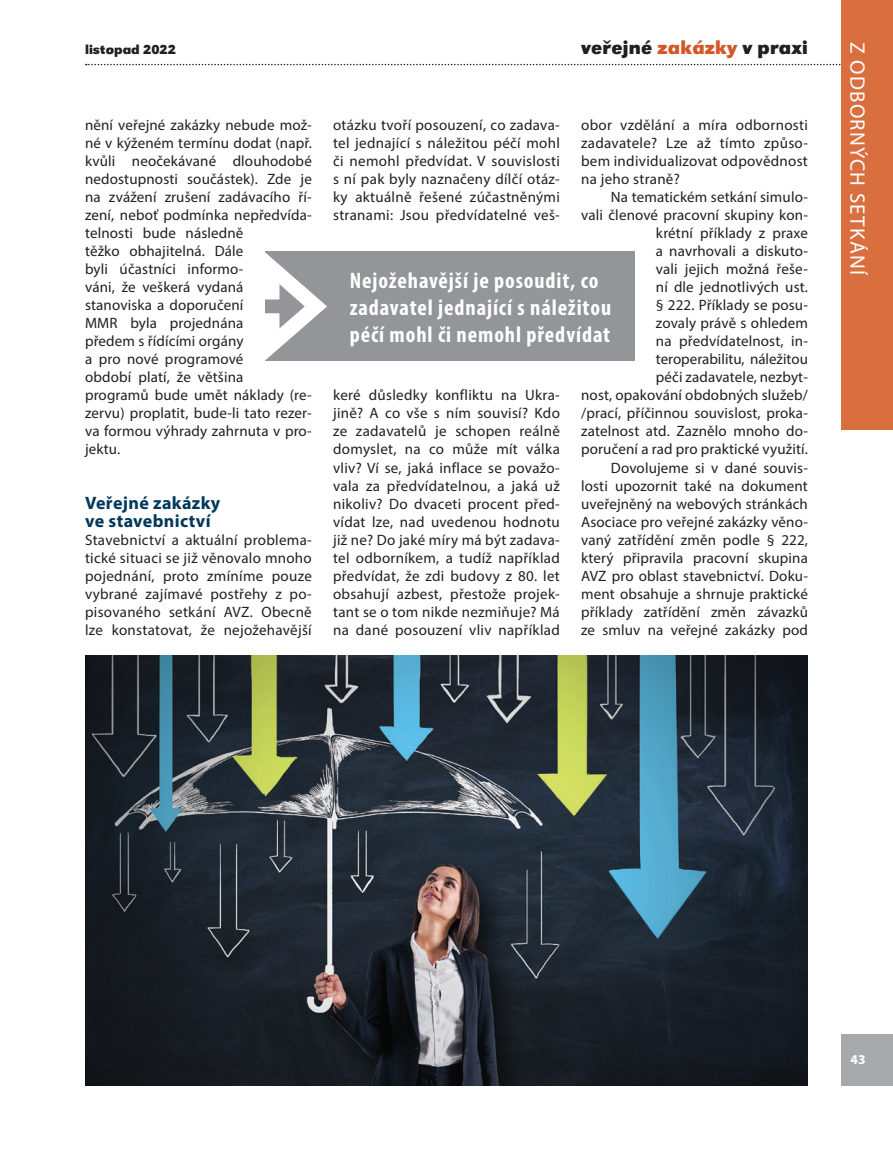
<style>
.page{position:relative;width:893px;height:1149px;background:#fff}
.page>*{position:absolute;margin:0;border:0;box-sizing:border-box;transform-origin:0 0}
.VZ_upoutavka{font:700 condensed 22.5px/27px "Myriad Pro";letter-spacing:.04em;color:#fff}
.t1{font:21px "Myriad Pro";letter-spacing:.06em;color:#fff}
.t2{font:700 19.5px "URW Grotesk TEE";letter-spacing:.01em;color:#231f20}
.VZ_nadpis{font:700 18px/18px "Myriad Pro";letter-spacing:.02em;color:#00385c}
.VZ_text{font:15px/18px "Myriad Pro";letter-spacing:.01em;color:#231f20}
.VZ_text_bez_odsazeni{font:15px/18px "Myriad Pro";letter-spacing:.02em;color:#231f20;text-align:justify}
.t3{font:700 13.5px "URW Grotesk TEE";color:#231f20}
.t4{font:700 13.5px "Myriad Pro";color:#fff}
.s1{color:#d4572a}
</style>
<div class="page">
<div style="left:842px;top:1033px;width:51px;height:51px;background:#a8a9ad"></div>
<svg style="left:86px;top:64px;width:756px;height:1px"></svg>
<div style="left:842px;top:0;width:51px;height:429px;background:#d96f3e"></div>
<img style="left:85px;top:655px;width:723px;height:429px">
<div style="left:265px;top:251px;width:370px;height:110px;background:#939598"></div>
<svg style="left:265px;top:252px;width:62px;height:109px"></svg>
<p class="t3" style="left:85px;top:41px;width:92px">listopad 2022</p>
<p class="t2" style="left:581px;top:36px;width:228px">veřejné <span class="s1">zakázky</span> v praxi</p>
<p class="VZ_text" style="left:85px;top:116px;width:228px">nění veřejné zakázky nebude mož&shy;né v kýženém termínu dodat (např. kvůli neočekávané dlouhodobé nedostupnosti součástek). Zde je na zvážení zrušení zadávacího ří&shy;zení, neboť podmínka nepředvída&shy;telnosti bude následně<br>těžko obhajitelná. Dále<br>byli účastníci informo-<br>váni, že veškerá vydaná stanoviska a doporučení<br>MMR byla projednána<br>předem s řídícími orgány<br>a pro nové programové<br>období platí, že většina<br>programů bude umět náklady (re&shy;zervu) proplatit, bude-li tato rezer&shy;va formou výhrady zahrnuta v pro&shy;jektu.</p>
<p class="VZ_nadpis" style="left:85px;top:492px;width:137px">Veřejné zakázky ve stavebnictví</p>
<p class="VZ_text_bez_odsazeni" style="left:85px;top:530px;width:228px">Stavebnictví a aktuální problema&shy;tické situaci se již věnovalo mnoho pojednání, proto zmíníme pouze vybrané zajímavé postřehy z po&shy;pisovaného setkání AVZ. Obecně lze konstatovat, že nejožehavější</p>
<p class="VZ_text_bez_odsazeni" style="left:333px;top:116px;width:228px">otázku tvoří posouzení, co zadava&shy;tel jednající s náležitou péčí mohl či nemohl předvídat. V souvislosti s ní pak byly naznačeny dílčí otáz&shy;ky aktuálně řešené zúčastněnými stranami: Jsou předvídatelné veš-</p>
<p class="VZ_text_bez_odsazeni" style="left:581px;top:116px;width:228px">obor vzdělání a míra odbornosti zadavatele? Lze až tímto způso&shy;bem individualizovat odpovědnost na jeho straně?</p>
<p class="VZ_text" style="left:581px;top:188px;width:228px;text-align:right">Na tematickém setkání simulo-<br>vali členové pracovní skupiny kon&shy;krétní příklady z praxe<br>a navrhovali a diskuto-<br>vali jejich možná řeše-<br>ní dle jednotlivých ust.<br>§ 222. Příklady se posu-<br>zovaly právě s ohledem<br>na předvídatelnost, in&shy;teroperabilitu, náležitou<br>péči zadavatele, nezbyt-<br>nost, opakování obdobných služeb/ /prací, příčinnou souvislost, proka&shy;zatelnost atd. Zaznělo mnoho do&shy;poručení a rad pro praktické využití.</p>
<p class="VZ_text" style="left:581px;top:458px;width:228px;text-align:justify;text-indent:30px">Dovolujeme si v dané souvis&shy;losti upozornit také na dokument uveřejněný na webových stránkách Asociace pro veřejné zakázky věno&shy;vaný zatřídění změn podle § 222, který připravila pracovní skupina AVZ pro oblast stavebnictví. Doku&shy;ment obsahuje a shrnuje praktické příklady zatřídění změn závazků ze smluv na veřejné zakázky pod</p>
<p class="VZ_upoutavka" style="left:350px;top:266px;width:263px">Nejožehavější je posoudit, co zadavatel jednající s náležitou péčí mohl či nemohl předvídat</p>
<p class="VZ_text_bez_odsazeni" style="left:333px;top:386px;width:228px">keré důsledky konfliktu na Ukra&shy;jině? A co vše s ním souvisí? Kdo ze zadavatelů je schopen reálně domyslet, na co může mít válka vliv? Ví se, jaká inflace se považo&shy;vala za předvídatelnou, a jaká už nikoliv? Do dvaceti procent před&shy;vídat lze, nad uvedenou hodnotu již ne? Do jaké míry má být zadava&shy;tel odborníkem, a tudíž například předvídat, že zdi budovy z 80. let obsahují azbest, přestože projek&shy;tant se o tom nikde nezmiňuje? Má na dané posouzení vliv například</p>
<p class="t1" style="left:870px;top:42px;width:235px;rotate:90deg">Z ODBORNÝCH SETKÁNÍ</p>
<p class="t4" style="left:850px;top:1050px;width:17px">43</p>
</div>
